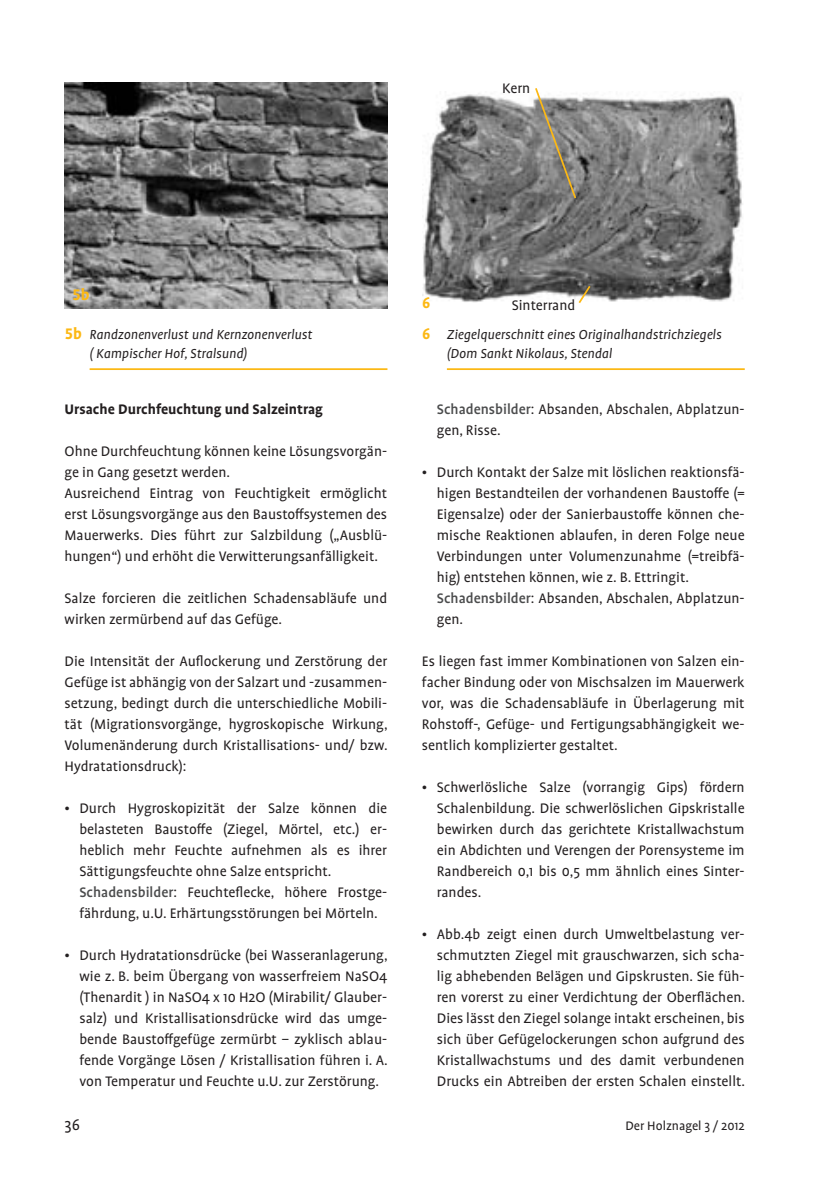
<style>
.page{position:relative;width:834px;height:1181px;background:#fff}
.page>*{position:absolute;margin:0;border:0;box-sizing:border-box;transform-origin:0 0}
.t1{font:700 17.5px "Profile Pro";color:#fcb814}
.t2{font:17.5px "Profile Pro";color:#231f20}
.t3{font:15.75px/21px "Profile Pro";color:#231f20}
.t4{font:700 15.75px "Profile Pro";color:#231f20}
.t5{font:italic 14.88px/19.2px "Profile Pro";color:#231f20}
.t6{font:14px "Profile Pro";color:#231f20}
.s1{font-weight:700;font-style:normal;font-size:17.5px;color:#fcb814}
.s2{font-weight:500;color:#4b4c4d}
</style>
<div class="page">
<img style="left:422px;top:93px;width:321px;height:210px">
<img style="left:65px;top:82px;width:322px;height:227px">
<hr style="left:90px;top:368px;width:297px;height:2px;background:#fcb814">
<hr style="left:447px;top:368px;width:297px;height:2px;background:#fcb814">
<svg style="left:533px;top:88px;width:44px;height:112px;background:#939089"></svg>
<svg style="left:576px;top:284px;width:16px;height:19px"></svg>
<p class="t1" style="left:72px;top:284px;width:19px">5b</p>
<p class="t3" style="left:502px;top:78px;width:30px">Kern</p>
<p class="t1" style="left:422px;top:292px;width:10px">6</p>
<p class="t3" style="left:511px;top:295px;width:65px">Sinterrand</p>
<p class="t5" style="left:90px;top:325px;width:224px;text-indent:-25px"><span class="s1">5b</span> Randzonenverlust und Kernzonenverlust ( Kampischer Hof, Stralsund)</p>
<p class="t5" style="left:447px;top:325px;width:276px;text-indent:-25px"><span class="s1">6</span> Ziegelquerschnitt eines Originalhandstrichziegels (Dom Sankt Nikolaus, Stendal</p>
<p class="t4" style="left:64px;top:400px;width:260px">Ursache Durchfeuchtung und Salzeintrag</p>
<p class="t3" style="left:64px;top:442px;width:324px">Ohne Durchfeuchtung können keine Lösungsvorgän&shy;ge in Gang gesetzt werden.<br>Ausreichend Eintrag von Feuchtigkeit ermöglicht erst Lösungsvorgänge aus den Baustoffsystemen des Mauerwerks. Dies führt zur Salzbildung („Ausblü&shy;hungen“) und erhöht die Verwitterungsanfälligkeit.</p>
<p class="t3" style="left:64px;top:588px;width:324px">Salze forcieren die zeitlichen Schadensabläufe und wirken zermürbend auf das Gefüge.</p>
<p class="t3" style="left:64px;top:651px;width:324px;text-align:justify">Die Intensität der Auflockerung und Zerstörung der Gefüge ist abhängig von der Salzart und -zusammen&shy;setzung, bedingt durch die unterschiedliche Mobili&shy;tät (Migrationsvorgänge, hygroskopische Wirkung, Volumenänderung durch Kristallisations- und/ bzw.<br>Hydratationsdruck):</p>
<p class="t3" style="left:79px;top:798px;width:309px;text-indent:-15px">• Durch Hygroskopizität der Salze können die belasteten Baustoffe (Ziegel, Mörtel, etc.) er&shy;heblich mehr Feuchte aufnehmen als es ihrer Sättigungsfeuchte ohne Salze entspricht.<br><span class="s2">Schadensbilder</span>: Feuchteflecke, höhere Frostge&shy;fährdung, u.U. Erhärtungsstörungen bei Mörteln.</p>
<p class="t3" style="left:79px;top:945px;width:309px;text-align:justify;text-indent:-15px">• Durch Hydratationsdrücke (bei Wasseranlagerung, wie z. B. beim Übergang von wasserfreiem NaSO4 (Thenardit ) in NaSO4 x 10 H2O (Mirabilit/ Glauber&shy;salz) und Kristallisationsdrücke wird das umge&shy;bende Baustoffgefüge zermürbt – zyklisch ablau&shy;fende Vorgänge Lösen / Kristallisation führen i. A. von Temperatur und Feuchte u.U. zur Zerstörung.</p>
<p class="t3" style="left:437px;top:399px;width:309px"><span class="s2">Schadensbilder</span>: Absanden, Abschalen, Abplatzun&shy;gen, Risse.</p>
<p class="t3" style="left:437px;top:462px;width:309px;text-indent:-15px">• Durch Kontakt der Salze mit löslichen reaktionsfä&shy;higen Bestandteilen der vorhandenen Baustoffe (= Eigensalze) oder der Sanierbaustoffe können che&shy;mische Reaktionen ablaufen, in deren Folge neue Verbindungen unter Volumenzunahme (=treibfä&shy;hig) entstehen können, wie z. B. Ettringit.<br><span class="s2">Schadensbilder</span>: Absanden, Abschalen, Abplatzun&shy;gen.</p>
<p class="t3" style="left:422px;top:651px;width:324px;text-align:justify">Es liegen fast immer Kombinationen von Salzen ein&shy;facher Bindung oder von Mischsalzen im Mauerwerk vor, was die Schadensabläufe in Überlagerung mit Rohstoff-, Gefüge- und Fertigungsabhängigkeit we&shy;sentlich komplizierter gestaltet.</p>
<p class="t3" style="left:437px;top:777px;width:309px;text-align:justify;text-indent:-15px">• Schwerlösliche Salze (vorrangig Gips) fördern Schalenbildung. Die schwerlöslichen Gipskristalle bewirken durch das gerichtete Kristallwachstum ein Abdichten und Verengen der Porensysteme im Randbereich 0,1 bis 0,5 mm ähnlich eines Sinter&shy;randes.</p>
<p class="t3" style="left:437px;top:924px;width:309px;text-align:justify;text-indent:-15px">• Abb.4b zeigt einen durch Umweltbelastung ver&shy;schmutzten Ziegel mit grauschwarzen, sich scha&shy;lig abhebenden Belägen und Gipskrusten. Sie füh&shy;ren vorerst zu einer Verdichtung der Oberflächen.<br>Dies lässt den Ziegel solange intakt erscheinen, bis sich über Gefügelockerungen schon aufgrund des Kristallwachstums und des damit verbundenen Drucks ein Abtreiben der ersten Schalen einstellt.</p>
<p class="t2" style="left:64px;top:1114px;width:17px">36</p>
<p class="t6" style="left:625px;top:1117px;width:121px">Der Holznagel 3 / 2012</p>
</div>
